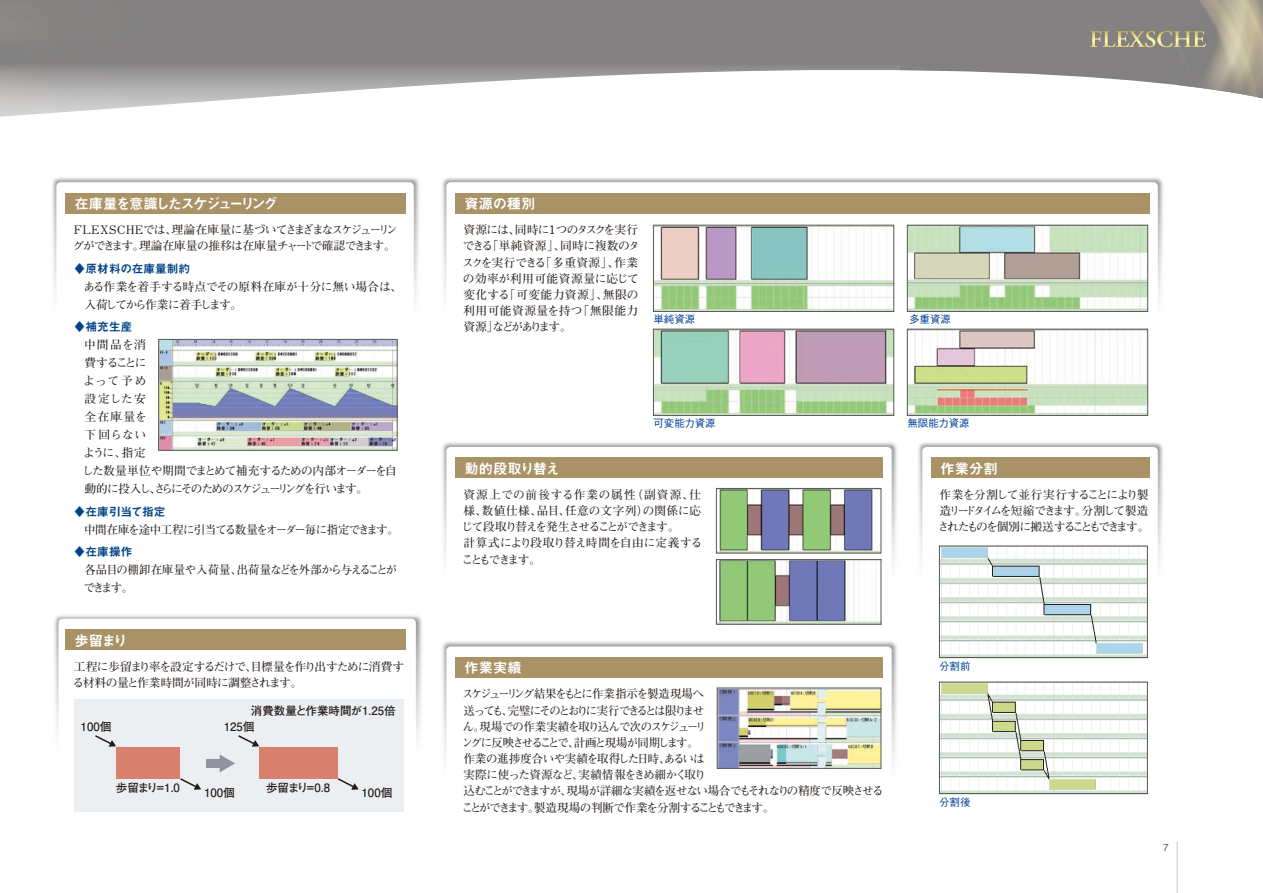
<style>
.page{position:relative;width:1263px;height:893px;background:#fff}
.page>*{position:absolute;margin:0;border:0;box-sizing:border-box;transform-origin:0 0}
.t1{font:14.4px "Midashi Go Pr 6 N MB31";letter-spacing:-.05em;color:#fff}
.t2{font:14.4px "Midashi Go Pr 6 N MB31";letter-spacing:-.13em;color:#fff}
.t3{font:700 11.7px/18px "Futo Min A101 Pr 6 N";letter-spacing:-.055em;color:#231916}
.t4{font:700 11.7px/16.2px "Futo Min A101 Pr 6 N";letter-spacing:-.095em;color:#231916}
.t5{font:700 11.7px/16.2px "Futo Min A101 Pr 6 N";letter-spacing:.01em;color:#231916}
.t6{font:700 11.7px/16.2px "Futo Min A101 Pr 6 N";letter-spacing:-.01em;color:#231916}
.t7{font:700 11.7px/16.2px "Futo Min A101 Pr 6 N";letter-spacing:-.075em;color:#231916}
.t8{font:700 11.7px/18px "Futo Min A101 Pr 6 N";letter-spacing:-.025em;color:#231916}
.t9{font:11.7px "Midashi Go Pr 6 N MB31";color:#004387}
.t10{font:700 11.55px "Futo Go B101 Pr 6 N";color:#231916}
.t11{font:500 10.5px "Gothic BBB Pr 6 N";color:#004098}
.t12{font:500 9.6px "Gothic BBB Pr 6 N";color:#595857}
</style>
<div class="page">
<img style="left:1179px;top:0;width:84px;height:99px">
<svg style="left:0;top:0;width:899px;height:117px"></svg>
<svg style="left:1090px;top:31px;width:116px;height:16px;background:#a49d82"></svg>
<hr style="left:1177px;top:841px;width:1px;height:52px;background:#c9cacb">
<img style="left:51px;top:177px;width:339px;height:119px">
<img style="left:390px;top:177px;width:774px;height:124px">
<div style="left:446px;top:182px;width:712px;height:224px;background:#fff;border-radius:4px"></div>
<div style="left:455px;top:193px;width:694px;height:21px;background:#a99265"></div>
<img style="left:397px;top:390px;width:469px;height:171px">
<div style="left:446px;top:447px;width:446px;height:223px;background:#fff;border-radius:4px"></div>
<div style="left:455px;top:457px;width:428px;height:21px;background:#a99265"></div>
<div style="left:455px;top:657px;width:428px;height:21px;background:#a99265"></div>
<img style="left:866px;top:390px;width:297px;height:367px">
<div style="left:922px;top:447px;width:236px;height:208px;background:#fff;border-radius:4px"></div>
<div style="left:931px;top:457px;width:218px;height:21px;background:#a99265"></div>
<img style="left:719px;top:690px;width:160px;height:77px">
<div style="left:717px;top:688px;width:164px;height:81px;border:1px solid #595857"></div>
<img style="left:719px;top:490px;width:160px;height:61px">
<div style="left:716px;top:488px;width:165px;height:65px;border:1px solid #595857"></div>
<img style="left:718px;top:561px;width:161px;height:61px">
<div style="left:716px;top:559px;width:165px;height:65px;border:1px solid #595857"></div>
<img style="left:941px;top:682px;width:207px;height:112px">
<div style="left:939px;top:682px;width:208px;height:112px;border:1px solid #595857"></div>
<img style="left:941px;top:546px;width:207px;height:112px">
<div style="left:939px;top:546px;width:208px;height:112px;border:1px solid #595857"></div>
<div style="left:56px;top:182px;width:358px;height:224px;background:#fff;border-radius:4px"></div>
<div style="left:65px;top:193px;width:340px;height:21px;background:#a99265"></div>
<img style="left:54px;top:614px;width:419px;height:159px">
<div style="left:59px;top:619px;width:357px;height:223px;background:#fff;border-radius:4px"></div>
<div style="left:65px;top:629px;width:340px;height:21px;background:#a99265"></div>
<img style="left:655px;top:227px;width:237px;height:83px">
<div style="left:653px;top:225px;width:241px;height:87px;border:1px solid #595857"></div>
<img style="left:655px;top:331px;width:237px;height:83px">
<div style="left:653px;top:329px;width:241px;height:87px;border:1px solid #595857"></div>
<img style="left:909px;top:331px;width:237px;height:83px">
<div style="left:907px;top:329px;width:241px;height:87px;border:1px solid #595857"></div>
<img style="left:909px;top:227px;width:237px;height:83px">
<div style="left:907px;top:225px;width:241px;height:87px;border:1px solid #595857"></div>
<img style="left:160px;top:341px;width:235px;height:108px">
<div style="left:158px;top:339px;width:239px;height:112px;border:1px solid #595857"></div>
<div style="left:75px;top:699px;width:329px;height:113px;background:#ebeff2"></div>
<div style="left:117px;top:747px;width:63px;height:31px;background:#d9806f"></div>
<svg style="left:95px;top:735px;width:21px;height:12px"></svg>
<svg style="left:179px;top:778px;width:22px;height:12px"></svg>
<div style="left:259px;top:747px;width:79px;height:31px;background:#d9806f"></div>
<svg style="left:238px;top:735px;width:21px;height:12px"></svg>
<svg style="left:336px;top:778px;width:23px;height:12px"></svg>
<div style="left:206px;top:759px;width:16px;height:9px;background:#90939f"></div>
<svg style="left:220px;top:755px;width:15px;height:17px"></svg>
<p class="t2" style="left:74px;top:192px;width:205px">在庫量を意識したスケジューリング</p>
<p class="t3" style="left:73px;top:221px;width:326px;line-height:16.2px">FLEXSCHEでは、理論在庫量に基づいてさまざまなスケジューリングができます。理論在庫量の推移は在庫量チャートで確認できます。</p>
<p class="t9" style="left:74px;top:259px;width:118px">♦原材料の在庫量制約</p>
<p class="t8" style="left:83px;top:277px;width:320px">ある作業を着手する時点でその原料在庫が十分に無い場合は、入荷してから作業に着手します。</p>
<p class="t9" style="left:74px;top:318px;width:60px">♦補充生産</p>
<p class="t3" style="left:82px;top:335px;width:316px">中間品を消<br>費することに<br>よって予め<br>設定した安<br>全在庫量を<br>下回らない<br>ように、指定<br>した数量単位や期間でまとめて補充するための内部オーダーを自動的に投入し、さらにそのためのスケジューリングを行います。</p>
<p class="t9" style="left:74px;top:502px;width:93px">♦在庫引当て指定</p>
<p class="t3" style="left:84px;top:520px;width:316px">中間在庫を途中工程に引当てる数量をオーダー毎に指定できます。</p>
<p class="t9" style="left:74px;top:543px;width:60px">♦在庫操作</p>
<p class="t3" style="left:84px;top:560px;width:315px">各品目の棚卸在庫量や入荷量、出荷量などを外部から与えることができます。</p>
<p class="t1" style="left:74px;top:629px;width:55px">歩留まり</p>
<p class="t7" style="left:73px;top:658px;width:333px">工程に歩留まり率を設定するだけで、目標量を作り出すために消費する材料の量と作業時間が同時に調整されます。</p>
<p class="t10" style="left:81px;top:718px;width:32px">100個</p>
<p class="t10" style="left:116px;top:778px;width:66px">歩留まり=1.0</p>
<p class="t10" style="left:251px;top:702px;width:146px">消費数量と作業時間が1.25倍</p>
<p class="t10" style="left:224px;top:718px;width:32px">125個</p>
<p class="t10" style="left:204px;top:783px;width:32px">100個</p>
<p class="t10" style="left:266px;top:778px;width:66px">歩留まり=0.8</p>
<p class="t10" style="left:362px;top:783px;width:32px">100個</p>
<p class="t1" style="left:464px;top:192px;width:72px">資源の種別</p>
<p class="t5" style="left:462px;top:221px;width:179px">資源には、同時に1つのタスクを実行できる「単純資源」、同時に複数のタスクを実行できる「多重資源」、作業の効率が利用可能資源量に応じて変化する「可変能力資源」、無限の利用可能資源量を持つ「無限能力資源」などがあります。</p>
<p class="t11" style="left:653px;top:311px;width:43px">単純資源</p>
<p class="t11" style="left:909px;top:311px;width:43px">多重資源</p>
<p class="t1" style="left:464px;top:457px;width:97px">動的段取り替え</p>
<p class="t11" style="left:653px;top:415px;width:64px">可変能力資源</p>
<p class="t11" style="left:907px;top:415px;width:64px">無限能力資源</p>
<p class="t1" style="left:940px;top:457px;width:59px">作業分割</p>
<p class="t6" style="left:462px;top:486px;width:242px">資源上での前後する作業の属性（副資源、仕様、数値仕様、品目、任意の文字列）の関係に応じて段取り替えを発生させることができます。<br>計算式により段取り替え時間を自由に定義することもできます。</p>
<p class="t3" style="left:937px;top:486px;width:213px;line-height:16.2px;text-align:justify">作業を分割して並行実行することにより製造リードタイムを短縮できます。分割して製造されたものを個別に搬送することもできます。</p>
<p class="t1" style="left:464px;top:656px;width:59px">作業実績</p>
<p class="t4" style="left:462px;top:685px;width:423px">スケジューリング結果をもとに作業指示を製造現場へ<br>送っても、完璧にそのとおりに実行できるとは限りませ<br>ん。現場での作業実績を取り込んで次のスケジューリ<br>ングに反映させることで、計画と現場が同期します。<br>作業の進捗度合いや実績を取得した日時、あるいは<br>実際に使った資源など、実績情報をきめ細かく取り<br>込むことができますが、現場が詳細な実績を返せない場合でもそれなりの精度で反映させることができます。製造現場の判断で作業を分割することもできます。</p>
<p class="t11" style="left:939px;top:658px;width:33px">分割前</p>
<p class="t11" style="left:939px;top:794px;width:33px">分割後</p>
<p class="t12" style="left:1163px;top:840px;width:8px">7</p>
</div>
